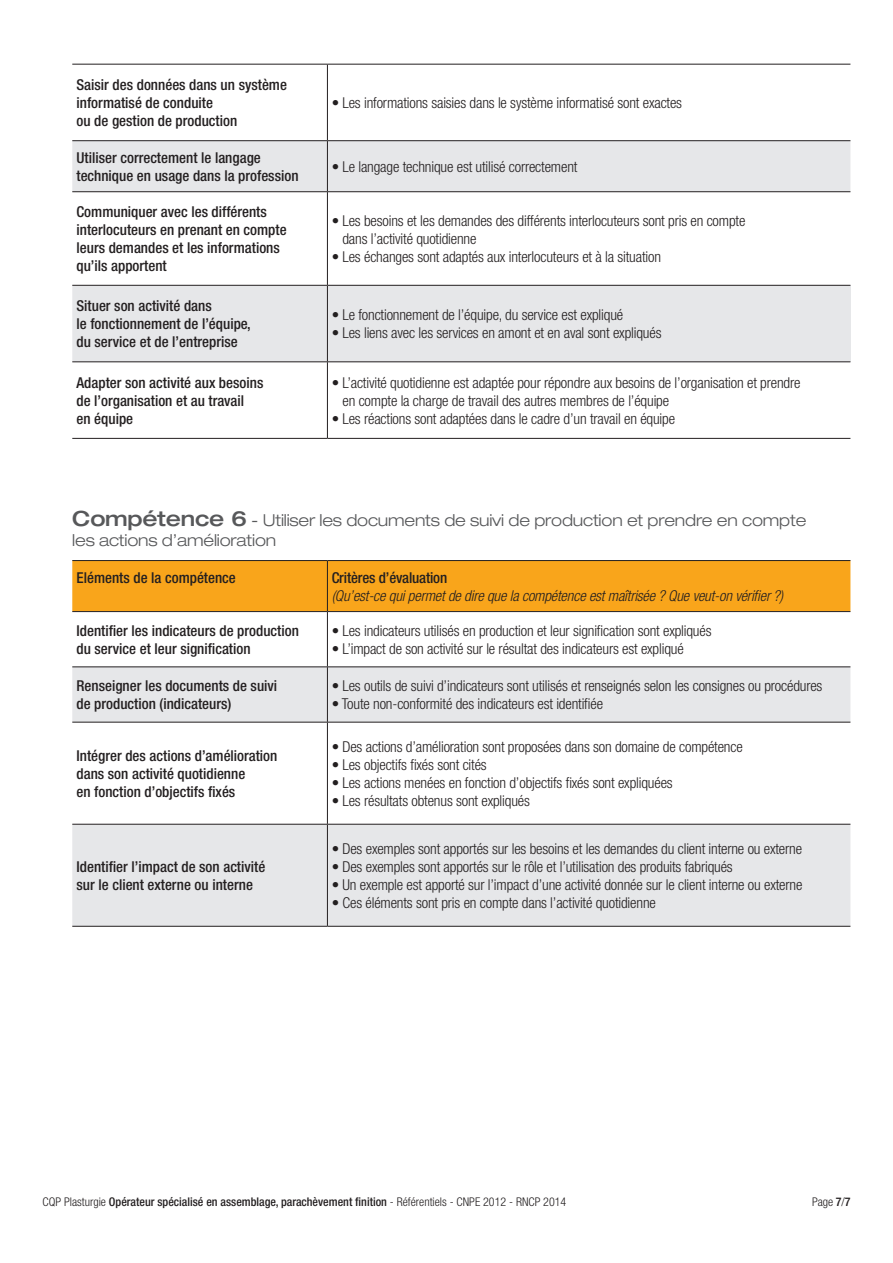
<style>
.page{position:relative;width:893px;height:1263px;background:#fff}
.page>*{position:absolute;margin:0;border:0;box-sizing:border-box;transform-origin:0 0}
.Sous-titre{font:300 expanded 16.5px/19.8px "Helvetica Neue LT";letter-spacing:-.01em;color:#57585a}
.Body_tableau_c2{font:300 condensed 15px/18px "Helvetica Neue LT";letter-spacing:-.01em;color:#231f20}
.Body_tableau_c1{font:500 condensed 15px/18px "Helvetica Neue LT";color:#231f20}
.Body_tableau_c2-2{font:italic 300 condensed 15px/18px "Helvetica Neue LT";letter-spacing:-.01em;color:#231f20}
.t1{font:500 condensed 12px "Helvetica Neue LT";color:#231f20}
.t2{font:300 condensed 12px "Helvetica Neue LT";color:#231f20}
.s1{font-weight:500;font-size:21px}
.s2{font-weight:500;font-style:normal}
.s3{font-weight:300}
.s4{font-weight:500}
</style>
<div class="page">
<svg style="left:72px;top:65px;width:778px;height:373px"></svg>
<svg style="left:72px;top:141px;width:778px;height:220px"></svg>
<div style="left:327px;top:285px;width:523px;height:77px;background:#e6e7e9"></div>
<hr style="left:327px;top:141px;width:1px;height:50px;background:#231f20">
<hr style="left:72px;top:64px;width:255px;height:1px;background:#231f20">
<hr style="left:72px;top:140px;width:255px;height:1px;background:#231f20">
<hr style="left:72px;top:191px;width:255px;height:1px;background:#231f20">
<hr style="left:72px;top:285px;width:255px;height:1px;background:#231f20">
<hr style="left:72px;top:361px;width:255px;height:1px;background:#231f20">
<hr style="left:72px;top:438px;width:255px;height:1px;background:#231f20">
<hr style="left:327px;top:65px;width:1px;height:75px;background:#231f20">
<hr style="left:327px;top:64px;width:523px;height:1px;background:#231f20">
<hr style="left:327px;top:140px;width:523px;height:1px;background:#231f20">
<hr style="left:327px;top:192px;width:1px;height:93px;background:#231f20">
<hr style="left:327px;top:191px;width:523px;height:1px;background:#231f20">
<hr style="left:327px;top:362px;width:1px;height:76px;background:#231f20">
<hr style="left:327px;top:438px;width:523px;height:1px;background:#231f20">
<hr style="left:327px;top:286px;width:1px;height:75px;background:#231f20">
<hr style="left:327px;top:285px;width:523px;height:1px;background:#231f20">
<hr style="left:327px;top:361px;width:523px;height:1px;background:#231f20">
<div style="left:72px;top:561px;width:778px;height:50px;background:#f9a51b"></div>
<svg style="left:72px;top:612px;width:778px;height:54px"></svg>
<svg style="left:72px;top:667px;width:778px;height:259px;fill:#e6e7e9"></svg>
<hr style="left:72px;top:560px;width:255px;height:1px;background:#231f20">
<hr style="left:327px;top:560px;width:523px;height:1px;background:#231f20">
<hr style="left:327px;top:561px;width:1px;height:50px;background:#231f20">
<hr style="left:327px;top:667px;width:1px;height:55px;background:#231f20">
<hr style="left:327px;top:824px;width:1px;height:102px;background:#231f20">
<hr style="left:72px;top:926px;width:255px;height:1px;background:#231f20">
<hr style="left:327px;top:926px;width:523px;height:1px;background:#231f20">
<hr style="left:72px;top:611px;width:255px;height:1px;background:#231f20">
<hr style="left:72px;top:666px;width:255px;height:1px;background:#231f20">
<hr style="left:72px;top:722px;width:255px;height:1px;background:#231f20">
<hr style="left:72px;top:824px;width:255px;height:1px;background:#231f20">
<hr style="left:327px;top:612px;width:1px;height:54px;background:#231f20">
<hr style="left:327px;top:611px;width:523px;height:1px;background:#231f20">
<hr style="left:327px;top:666px;width:523px;height:1px;background:#231f20">
<hr style="left:327px;top:722px;width:1px;height:102px;background:#231f20">
<hr style="left:327px;top:722px;width:523px;height:1px;background:#231f20">
<hr style="left:327px;top:824px;width:523px;height:1px;background:#231f20">
<p class="Body_tableau_c1" style="left:77px;top:76px;width:212px">Saisir des données dans un système informatisé de conduite<br>ou de gestion de production</p>
<p class="Body_tableau_c2" style="left:332px;top:94px;width:352px">• Les informations saisies dans le système informatisé sont exactes</p>
<p class="Body_tableau_c1" style="left:77px;top:149px;width:223px">Utiliser correctement le langage technique en usage dans la profession</p>
<p class="Body_tableau_c2" style="left:332px;top:158px;width:247px">• Le langage technique est utilisé correctement</p>
<p class="Body_tableau_c1" style="left:77px;top:203px;width:212px">Communiquer avec les différents interlocuteurs en prenant en compte leurs demandes et les informations qu’ils apportent</p>
<p class="Body_tableau_c2" style="left:342px;top:212px;width:404px;text-indent:-11px">• Les besoins et les demandes des différents interlocuteurs sont pris en compte dans l’activité quotidienne</p>
<p class="Body_tableau_c2" style="left:332px;top:248px;width:331px">• Les échanges sont adaptés aux interlocuteurs et à la situation</p>
<p class="Body_tableau_c1" style="left:77px;top:297px;width:176px">Situer son activité dans<br>le fonctionnement de l’équipe, du service et de l’entreprise</p>
<p class="Body_tableau_c2" style="left:332px;top:306px;width:293px">• Le fonctionnement de l’équipe, du service est expliqué</p>
<p class="Body_tableau_c2" style="left:332px;top:324px;width:331px">• Les liens avec les services en amont et en aval sont expliqués</p>
<p class="Body_tableau_c1" style="left:77px;top:373px;width:188px">Adapter son activité aux besoins de l’organisation et au travail<br>en équipe</p>
<p class="Body_tableau_c2" style="left:342px;top:374px;width:459px;text-indent:-11px">• L’activité quotidienne est adaptée pour répondre aux besoins de l’organisation et prendre en compte la charge de travail des autres membres de l’équipe</p>
<p class="Body_tableau_c2" style="left:332px;top:410px;width:345px">• Les réactions sont adaptées dans le cadre d’un travail en équipe</p>
<p class="Sous-titre" style="left:72px;top:510px;width:736px"><span class="s1">Compétence 6</span> - Utiliser les documents de suivi de production et prendre en compte les actions d’amélioration</p>
<p class="Body_tableau_c1" style="left:77px;top:568px;width:161px">Eléments de la compétence</p>
<p class="Body_tableau_c2-2" style="left:332px;top:569px;width:453px"><span class="s2">Critères d’évaluation<br></span>(Qu’est-ce qui permet de dire que la compétence est maîtrisée ? Que veut-on vérifier ?)</p>
<p class="Body_tableau_c1" style="left:77px;top:622px;width:224px">Identifier les indicateurs de production du service et leur signification</p>
<p class="Body_tableau_c2" style="left:332px;top:622px;width:381px">• Les indicateurs utilisés en production et leur signification sont expliqués</p>
<p class="Body_tableau_c2" style="left:332px;top:640px;width:354px">• L’impact de son activité sur le résultat des indicateurs est expliqué</p>
<p class="Body_tableau_c1" style="left:77px;top:677px;width:202px">Renseigner les documents de suivi de production (indicateurs)</p>
<p class="Body_tableau_c2" style="left:332px;top:677px;width:492px">• Les outils de suivi d’indicateurs sont utilisés et renseignés selon les consignes ou procédures</p>
<p class="Body_tableau_c2" style="left:332px;top:695px;width:273px">• Toute non-conformité des indicateurs est identifiée</p>
<p class="Body_tableau_c1" style="left:77px;top:746px;width:202px">Intégrer des actions d’amélioration dans son activité quotidienne<br>en fonction d’objectifs fixés</p>
<p class="Body_tableau_c1" style="left:77px;top:857px;width:190px">Identifier l’impact de son activité sur le client externe ou interne</p>
<p class="Body_tableau_c2" style="left:332px;top:738px;width:413px">• Des actions d’amélioration sont proposées dans son domaine de compétence</p>
<p class="Body_tableau_c2" style="left:332px;top:756px;width:157px">• Les objectifs fixés sont cités</p>
<p class="Body_tableau_c2" style="left:332px;top:774px;width:343px">• Les actions menées en fonction d’objectifs fixés sont expliquées</p>
<p class="Body_tableau_c2" style="left:332px;top:792px;width:200px">• Les résultats obtenus sont expliqués</p>
<p class="Body_tableau_c2" style="left:332px;top:840px;width:472px">• Des exemples sont apportés sur les besoins et les demandes du client interne ou externe</p>
<p class="Body_tableau_c2" style="left:332px;top:858px;width:403px">• Des exemples sont apportés sur le rôle et l’utilisation des produits fabriqués</p>
<p class="Body_tableau_c2" style="left:332px;top:876px;width:472px">• Un exemple est apporté sur l’impact d’une activité donnée sur le client interne ou externe</p>
<p class="Body_tableau_c2" style="left:332px;top:894px;width:326px">• Ces éléments sont pris en compte dans l’activité quotidienne</p>
<p class="t1" style="left:43px;top:1194px;width:525px"><span class="s3">CQP Plasturgie</span> Opérateur spécialisé en assemblage, parachèvement finition <span class="s3">- Référentiels - CNPE 2012 - RNCP 2014</span></p>
<p class="t2" style="left:812px;top:1194px;width:40px">Page <span class="s4">7</span>/<span class="s4">7</span></p>
</div>
